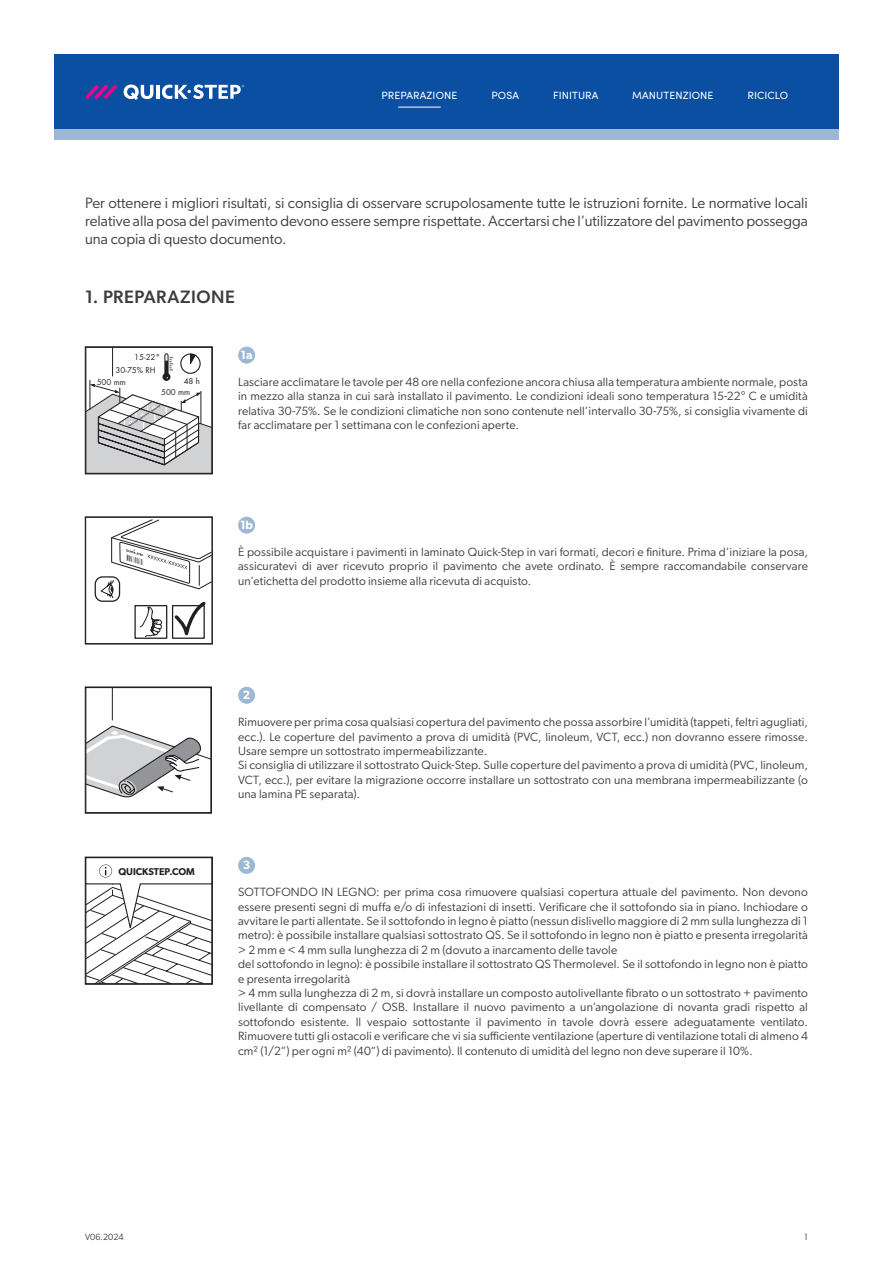
<style>
.page{position:relative;width:893px;height:1263px;background:#fff}
.page>*{position:absolute;margin:0;border:0;box-sizing:border-box;transform-origin:0 0}
.t1{font:500 18px "Gibson";letter-spacing:.025em;color:#3e3e3f}
.t2{font:15px/18px "Gibson";color:#3e3e3f;text-align:justify}
.t3{font:12px/14.4px "Gibson";letter-spacing:.01em;color:#3e3e3f;text-align:justify}
.t4{font:600 12px "Gibson";color:#fff}
.t5{font:10.5px "Sofia Pro";letter-spacing:.01em;color:#fff}
.t6{font:600 9.9px "Gibson";color:#231f20}
.t7{font:9px "Gibson";color:#3e3e3f}
.t8{font:8.85px/13.2px "Futura Boo";color:#231f20}
</style>
<div class="page">
<div style="left:54px;top:54px;width:785px;height:75px;background:#0a4fa2"></div>
<div style="left:54px;top:129px;width:785px;height:11px;background:#9db8d5"></div>
<svg style="left:85px;top:84px;width:32px;height:15px"></svg>
<svg style="left:124px;top:85px;width:29px;height:15px"></svg>
<hr style="left:156px;top:85px;width:4px;height:14px;background:#fff">
<svg style="left:162px;top:85px;width:82px;height:14px"></svg>
<hr style="left:398px;top:107px;width:43px;height:1px;background:#fff">
<svg style="left:87px;top:349px;width:124px;height:123px"></svg>
<hr style="left:201px;top:391px;width:1px;height:32px;background:#231f20">
<div style="left:85px;top:347px;width:128px;height:127px;border:1px solid #231f20"></div>
<div style="left:238px;top:347px;width:17px;height:17px;background:#9db8d5;border-radius:50%"></div>
<div style="left:95px;top:576px;width:25px;height:26px;border:1px solid #231f20;border-radius:7px"></div>
<svg style="left:101px;top:519px;width:110px;height:120px"></svg>
<div style="left:85px;top:517px;width:128px;height:127px;border:1px solid #231f20"></div>
<div style="left:238px;top:517px;width:17px;height:17px;background:#9db8d5;border-radius:50%"></div>
<hr style="left:112px;top:687px;width:1px;height:33px;background:#231f20">
<svg style="left:87px;top:725px;width:123px;height:73px"></svg>
<div style="left:85px;top:687px;width:127px;height:126px;border:1px solid #231f20"></div>
<div style="left:238px;top:687px;width:17px;height:17px;background:#9db8d5;border-radius:50%"></div>
<svg style="left:87px;top:864px;width:124px;height:118px"></svg>
<div style="left:85px;top:857px;width:128px;height:127px;border:1px solid #231f20"></div>
<div style="left:238px;top:857px;width:17px;height:17px;background:#9db8d5;border-radius:50%"></div>
<p class="t5" style="left:381px;top:87px;width:77px">PREPARAZIONE</p>
<p class="t5" style="left:491px;top:87px;width:29px">POSA</p>
<p class="t5" style="left:553px;top:87px;width:47px">FINITURA</p>
<p class="t5" style="left:632px;top:87px;width:83px">MANUTENZIONE</p>
<p class="t5" style="left:747px;top:87px;width:42px">RICICLO</p>
<p class="t2" style="left:85px;top:193px;width:724px">Per ottenere i migliori risultati, si consiglia di osservare scrupolosamente tutte le istruzioni fornite. Le normative locali relative alla posa del pavimento devono essere sempre rispettate. Accertarsi che l’utilizzatore del pavimento possegga una copia di questo documento.</p>
<h1 class="t1" style="left:85px;top:285px;width:151px">1. PREPARAZIONE</h1>
<p class="t8" style="left:116px;top:350px;width:46px;text-indent:19px">15-22°<br>30-75% RH</p>
<p class="t8" style="left:97px;top:375px;width:30px">500 mm</p>
<p class="t8" style="left:184px;top:374px;width:18px">48 h</p>
<p class="t8" style="left:161px;top:386px;width:30px">500 mm</p>
<p class="t4" style="left:241px;top:348px;width:14px">1a</p>
<p class="t3" style="left:238px;top:374px;width:571px">Lasciare acclimatare le tavole per 48 ore nella confezione ancora chiusa alla temperatura ambiente normale, posta in mezzo alla stanza in cui sarà installato il pavimento. Le condizioni ideali sono temperatura 15-22° C e umidità relativa 30-75%. Se le condizioni climatiche non sono contenute nell’intervallo 30-75%, si consiglia vivamente di far acclimatare per 1 settimana con le confezioni aperte.</p>
<p class="t4" style="left:240px;top:518px;width:15px">1b</p>
<p class="t3" style="left:238px;top:544px;width:571px">È possibile acquistare i pavimenti in laminato Quick-Step in vari formati, decori e finiture. Prima d’iniziare la posa, assicuratevi di aver ricevuto proprio il pavimento che avete ordinato. È sempre raccomandabile conservare un’etichetta del prodotto insieme alla ricevuta di acquisto.</p>
<p class="t6" style="left:118px;top:865px;width:78px">QUICKSTEP.COM</p>
<p class="t4" style="left:243px;top:688px;width:9px">2</p>
<p class="t3" style="left:238px;top:715px;width:571px;text-align:left">Rimuovere per prima cosa qualsiasi copertura del pavimento che possa assorbire l’umidità (tappeti, feltri agugliati, ecc.). Le coperture del pavimento a prova di umidità (PVC, linoleum, VCT, ecc.) non dovranno essere rimosse.<br>Usare sempre un sottostrato impermeabilizzante.<br>Si consiglia di utilizzare il sottostrato Quick-Step. Sulle coperture del pavimento a prova di umidità (PVC, linoleum, VCT, ecc.), per evitare la migrazione occorre installare un sottostrato con una membrana impermeabilizzante (o una lamina PE separata).</p>
<p class="t4" style="left:243px;top:858px;width:9px">3</p>
<p class="t3" style="left:238px;top:885px;width:571px;text-align:left">SOTTOFONDO IN LEGNO: per prima cosa rimuovere qualsiasi copertura attuale del pavimento. Non devono essere presenti segni di muffa e/o di infestazioni di insetti. Verificare che il sottofondo sia in piano. Inchiodare o avvitare le parti allentate. Se il sottofondo in legno è piatto (nessun dislivello maggiore di 2 mm sulla lunghezza di 1 metro): è possibile installare qualsiasi sottostrato QS. Se il sottofondo in legno non è piatto e presenta irregolarità &gt; 2 mm e &lt; 4 mm sulla lunghezza di 2 m (dovuto a inarcamento delle tavole<br>del sottofondo in legno): è possibile installare il sottostrato QS Thermolevel. Se il sottofondo in legno non è piatto e presenta irregolarità<br>&gt; 4 mm sulla lunghezza di 2 m, si dovrà installare un composto autolivellante fibrato o un sottostrato + pavimento livellante di compensato / OSB. Installare il nuovo pavimento a un’angolazione di novanta gradi rispetto al sottofondo esistente. Il vespaio sottostante il pavimento in tavole dovrà essere adeguatamente ventilato.<br>Rimuovere tutti gli ostacoli e verificare che vi sia sufficiente ventilazione (aperture di ventilazione totali di almeno 4 cm² (1/2”) per ogni m² (40”) di pavimento). Il contenuto di umidità del legno non deve superare il 10%.</p>
<p class="t7" style="left:85px;top:1231px;width:40px">V06.2024</p>
<p class="t7" style="left:804px;top:1231px;width:5px">1</p>
</div>
